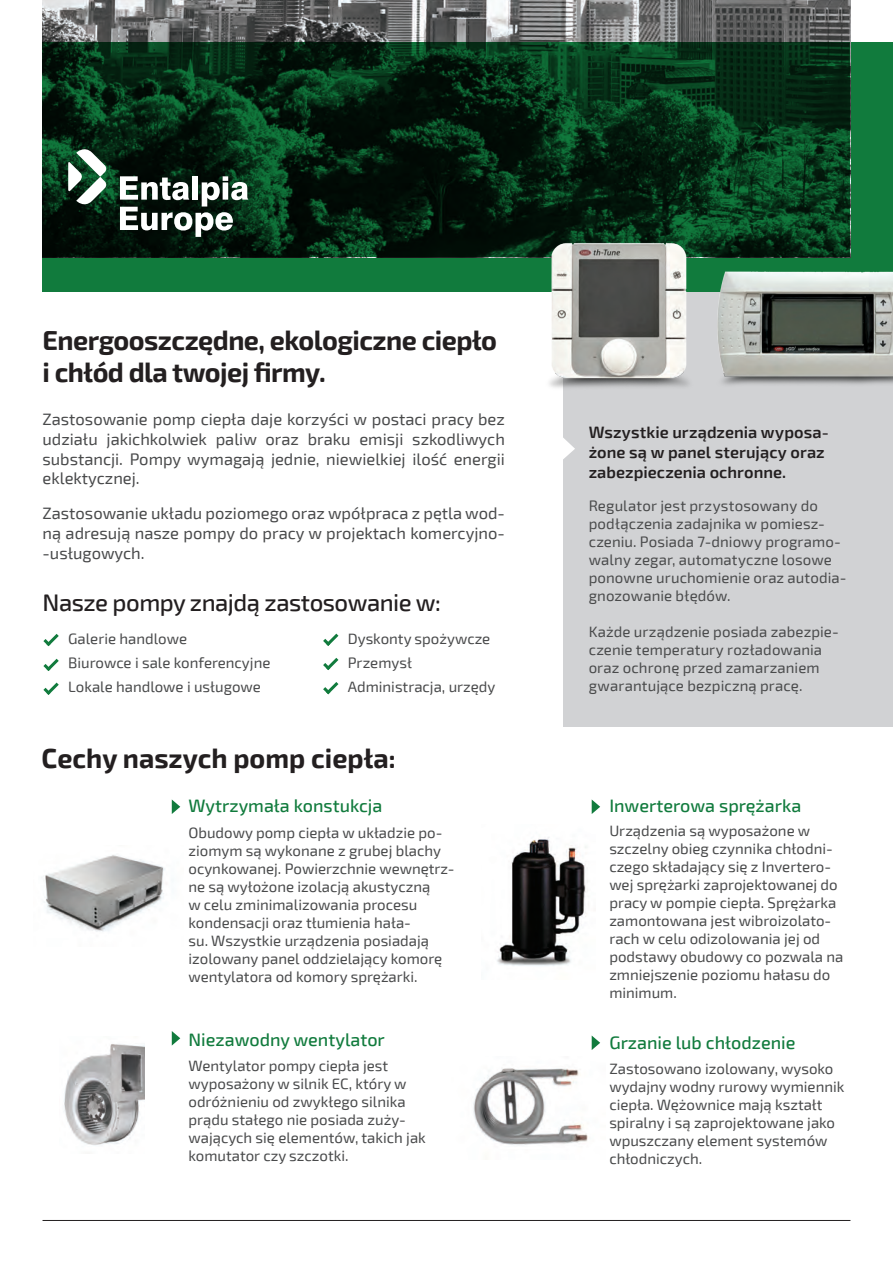
<style>
.page{position:relative;width:893px;height:1263px;background:#fff}
.page>*{position:absolute;margin:0;border:0;box-sizing:border-box;transform-origin:0 0}
.t1{font:700 27px "Exo 2";letter-spacing:-.02em;color:#231f20}
.t2{font:700 27px "Exo 2";color:#231f20}
.t3{font:500 24px "Exo 2";letter-spacing:-.02em;color:#231f20}
.t4{font:500 18px "Exo 2";color:#117b3d}
.t5{font:16.5px/19.8px "Exo 2";color:#494a4b;text-align:justify}
.t6{font:600 16.5px/19.8px "Exo 2";color:#231f20}
.t7{font:15px/18px "Exo 2";color:#494a4b}
</style>
<div class="page">
<img style="left:473px;top:1068px;width:115px;height:77px">
<img style="left:497px;top:837px;width:91px;height:129px">
<img style="left:44px;top:855px;width:121px;height:77px">
<div style="left:43px;top:43px;width:850px;height:249px;background:#117b3d"></div>
<img style="left:43px;top:0;width:807px;height:43px">
<div style="left:563px;top:292px;width:330px;height:435px;background:#d1d2d4"></div>
<svg style="left:43px;top:634px;width:16px;height:12px"></svg>
<svg style="left:43px;top:682px;width:16px;height:13px"></svg>
<svg style="left:43px;top:659px;width:16px;height:12px"></svg>
<svg style="left:323px;top:634px;width:15px;height:12px"></svg>
<svg style="left:323px;top:658px;width:15px;height:12px"></svg>
<svg style="left:323px;top:682px;width:15px;height:12px"></svg>
<hr style="left:43px;top:1220px;width:807px;height:1px;background:#231f20">
<img style="left:742px;top:235px;width:151px;height:150px">
<svg style="left:563px;top:438px;width:12px;height:21px"></svg>
<svg style="left:172px;top:799px;width:8px;height:15px"></svg>
<svg style="left:592px;top:800px;width:8px;height:14px"></svg>
<svg style="left:592px;top:1036px;width:8px;height:14px"></svg>
<svg style="left:172px;top:1031px;width:8px;height:14px"></svg>
<img style="left:64px;top:1044px;width:81px;height:102px">
<svg style="left:43px;top:43px;width:807px;height:214px;background:#052a15"></svg>
<svg style="left:68px;top:149px;width:39px;height:60px;background:#6b8676"></svg>
<svg style="left:120px;top:176px;width:128px;height:61px;background:#626f67"></svg>
<img style="left:485px;top:210px;width:257px;height:178px">
<p class="t1" style="left:43px;top:324px;width:456px">Energooszczędne, ekologiczne ciepło</p>
<p class="t1" style="left:43px;top:357px;width:285px">i chłód dla twojej firmy.</p>
<p class="t5" style="left:43px;top:410px;width:464px">Zastosowanie pomp ciepła daje korzyści w postaci pracy bez udziału jakichkolwiek paliw oraz braku emisji szkodliwych substancji. Pompy wymagają jednie, niewielkiej ilość energii eklektycznej.</p>
<p class="t5" style="left:43px;top:504px;width:464px">Zastosowanie układu poziomego oraz wpółpraca z pętla wod&shy;ną adresują nasze pompy do pracy w projektach komercyjno--usługowych.</p>
<p class="t3" style="left:43px;top:588px;width:400px">Nasze pompy znajdą zastosowanie w:</p>
<p class="t7" style="left:68px;top:630px;width:120px">Galerie handlowe</p>
<p class="t7" style="left:68px;top:654px;width:204px">Biurowce i sale konferencyjne</p>
<p class="t7" style="left:68px;top:678px;width:194px">Lokale handlowe i usługowe</p>
<p class="t7" style="left:348px;top:630px;width:144px">Dyskonty spożywcze</p>
<p class="t7" style="left:348px;top:654px;width:66px">Przemysł</p>
<p class="t7" style="left:348px;top:678px;width:149px">Administracja, urzędy</p>
<p class="t2" style="left:42px;top:742px;width:356px">Cechy naszych pomp ciepła:</p>
<p class="t6" style="left:589px;top:423px;width:242px">Wszystkie urządzenia wyposa&shy;żone są w panel sterujący oraz zabezpieczenia ochronne.</p>
<p class="t7" style="left:589px;top:497px;width:259px">Regulator jest przystosowany do podłączenia zadajnika w pomiesz&shy;czeniu. Posiada 7-dniowy programo&shy;walny zegar, automatyczne losowe ponowne uruchomienie oraz autodia&shy;gnozowanie błędów.</p>
<p class="t7" style="left:589px;top:623px;width:252px">Każde urządzenie posiada zabezpie&shy;czenie temperatury rozładowania oraz ochronę przed zamarzaniem gwarantujące bezpiczną pracę.</p>
<p class="t4" style="left:189px;top:795px;width:195px">Wytrzymała konstukcja</p>
<p class="t4" style="left:609px;top:795px;width:193px">Inwerterowa sprężarka</p>
<p class="t7" style="left:189px;top:824px;width:268px">Obudowy pomp ciepła w układzie po&shy;ziomym są wykonane z grubej blachy ocynkowanej. Powierzchnie wewnętrz&shy;ne są wyłożone izolacją akustyczną<br>w celu zminimalizowania procesu kondensacji oraz tłumienia hała-<br>su. Wszystkie urządzenia posiadają izolowany panel oddzielający komorę wentylatora od komory sprężarki.</p>
<p class="t7" style="left:609px;top:822px;width:236px">Urządzenia są wyposażone w szczelny obieg czynnika chłodni&shy;czego składający się z Invertero&shy;wej sprężarki zaprojektowanej do pracy w pompie ciepła. Sprężarka zamontowana jest wibroizolato&shy;rach w celu odizolowania jej od podstawy obudowy co pozwala na zmniejszenie poziomu hałasu do minimum.</p>
<p class="t4" style="left:189px;top:1029px;width:198px">Niezawodny wentylator</p>
<p class="t4" style="left:609px;top:1032px;width:188px">Grzanie lub chłodzenie</p>
<p class="t7" style="left:189px;top:1057px;width:239px">Wentylator pompy ciepła jest wyposażony w silnik EC, który w odróżnieniu od zwykłego silnika prądu stałego nie posiada zuży&shy;wających się elementów, takich jak komutator czy szczotki.</p>
<p class="t7" style="left:609px;top:1060px;width:237px">Zastosowano izolowany, wysoko wydajny wodny rurowy wymiennik ciepła. Wężownice mają kształt spiralny i są zaprojektowane jako wpuszczany element systemów chłodniczych.</p>
</div>
